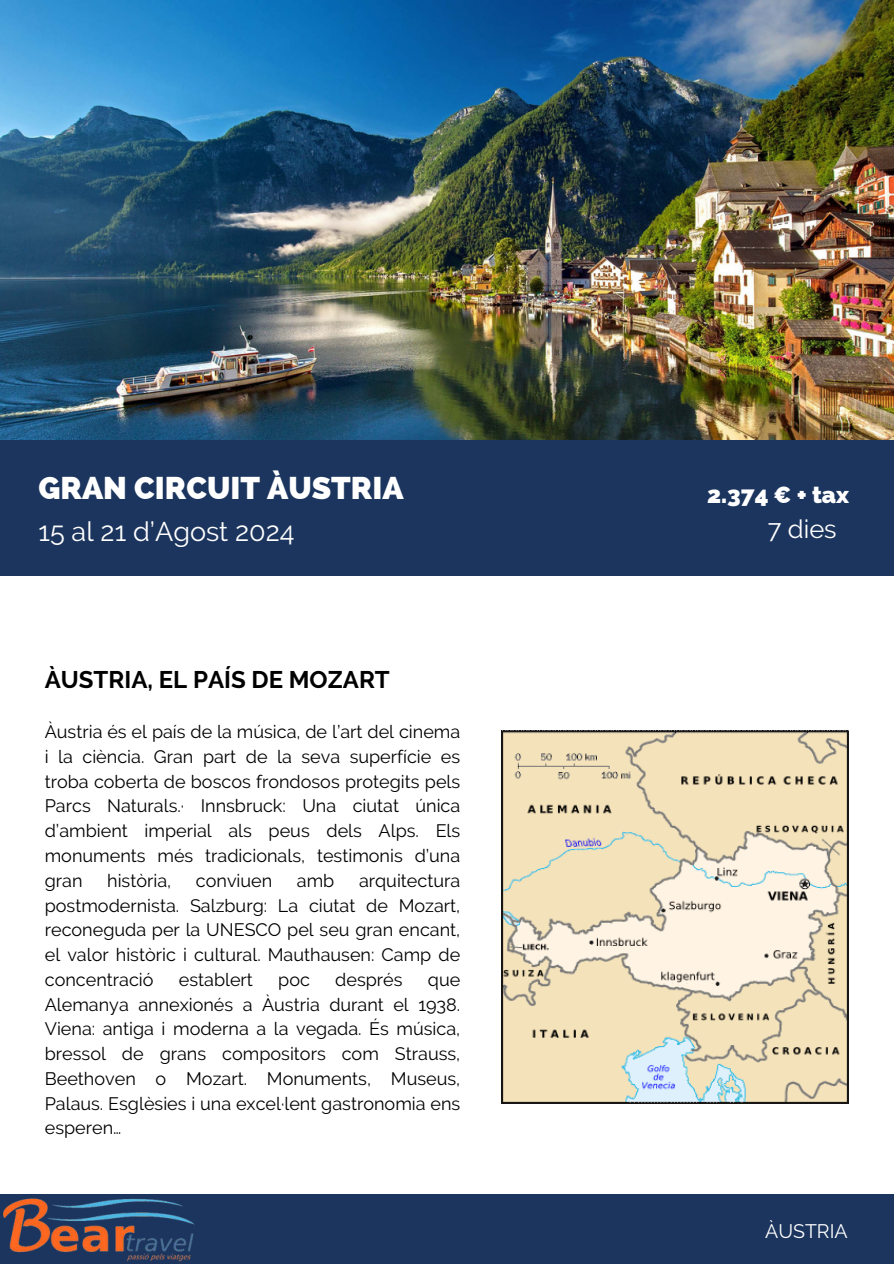
<style>
.page{position:relative;width:894px;height:1264px;background:#fff}
.page>*{position:absolute;margin:0;border:0;box-sizing:border-box;transform-origin:0 0}
.t1{font:800 31.5px "Raleway";color:#fff}
.t2{font:27px "Raleway";color:#fff}
.t3{font:25.5px "Raleway";color:#fff}
.t4{font:700 24px "Raleway";color:#000}
.t5{font:800 23.4px "Raleway";color:#fff}
.t6{font:19.5px "Raleway";color:#fff}
.t7{font:18px/24.8px "Raleway";color:#000;text-align:justify}
</style>
<div class="page">
<img style="left:0;top:0;width:893px;height:440px">
<div style="left:0;top:440px;width:893px;height:136px;background:#1c355e"></div>
<div style="left:0;top:1193px;width:893px;height:70px;background:#1c355e"></div>
<img style="left:501px;top:730px;width:347px;height:373px">
<img style="left:0;top:1193px;width:201px;height:69px">
<h1 class="t1" style="left:38px;top:469px;width:366px">GRAN CIRCUIT ÀUSTRIA</h1>
<h2 class="t2" style="left:38px;top:516px;width:258px">15 al 21 d’Agost 2024</h2>
<h3 class="t3" style="left:767px;top:514px;width:70px">7 dies</h3>
<p class="t5" style="left:707px;top:481px;width:143px">2.374 € + tax</p>
<h3 class="t4" style="left:45px;top:665px;width:346px">ÀUSTRIA, EL PAÍS DE MOZART</h3>
<p class="t7" style="left:45px;top:719px;width:417px">Àustria és el país de la música, de l’art del cinema i la ciència. Gran part de la seva superfície es troba coberta de boscos frondosos protegits pels Parcs Naturals.· Innsbruck: Una ciutat única d’ambient imperial als peus dels Alps. Els monuments més tradicionals, testimonis d’una gran</p>
<p class="t7" style="left:45px;top:868px;width:417px;text-indent:314px">arquitectura postmodernista. Salzburg: La ciutat de Mozart, reconeguda per la UNESCO pel seu gran encant, el valor històric i cultural. Mauthausen: Camp de concentració</p>
<p class="t7" style="left:107px;top:868px;width:66px">història,</p>
<p class="t7" style="left:196px;top:868px;width:78px">conviuen</p>
<p class="t7" style="left:297px;top:868px;width:39px">amb</p>
<p class="t7" style="left:179px;top:967px;width:76px">establert</p>
<p class="t7" style="left:278px;top:967px;width:33px">poc</p>
<p class="t7" style="left:335px;top:967px;width:69px">després</p>
<p class="t7" style="left:45px;top:967px;width:417px;text-indent:383px">que Alemanya annexionés a Àustria durant el 1938.<br>Viena: antiga i moderna a la vegada. És música, bressol de grans compositors com Strauss, Beethoven o Mozart. Monuments, Museus, Palaus. Esglèsies i una excel·lent gastronomia ens esperen…</p>
<p class="t6" style="left:765px;top:1219px;width:84px">ÀUSTRIA</p>
</div>
